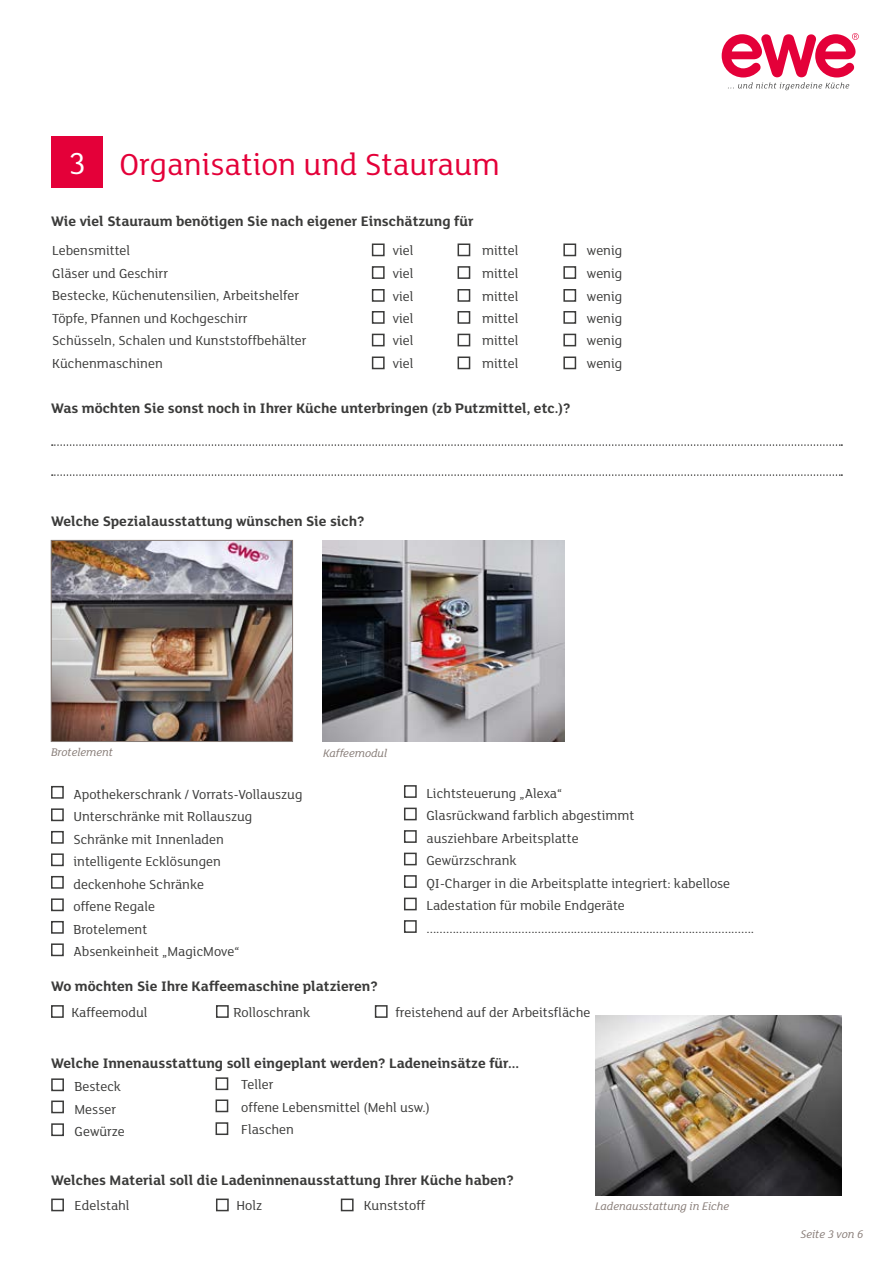
<style>
.page{position:relative;width:893px;height:1263px;background:#fff}
.page>*{position:absolute;margin:0;border:0;box-sizing:border-box;transform-origin:0 0}
.t1{font:33px "FS Lola";color:#e40039}
.t2{font:700 15px "FS Lola";color:#3b3b3a}
.t3{font:14.25px/22.5px "FS Lola";color:#3b3b3a}
.t4{font:italic 12px "FS Lola";color:#877c77}
.s1{color:#fff}
</style>
<div class="page">
<svg style="left:722px;top:33px;width:137px;height:57px"></svg>
<div style="left:372px;top:243px;width:13px;height:13px;border:2px solid #3b3b3a"></div>
<div style="left:458px;top:243px;width:12px;height:13px;border:2px solid #3b3b3a"></div>
<div style="left:563px;top:243px;width:13px;height:13px;border:2px solid #3b3b3a"></div>
<div style="left:372px;top:266px;width:13px;height:13px;border:2px solid #3b3b3a"></div>
<div style="left:458px;top:266px;width:12px;height:13px;border:2px solid #3b3b3a"></div>
<div style="left:563px;top:266px;width:13px;height:13px;border:2px solid #3b3b3a"></div>
<div style="left:372px;top:289px;width:13px;height:13px;border:2px solid #3b3b3a"></div>
<div style="left:458px;top:289px;width:12px;height:13px;border:2px solid #3b3b3a"></div>
<div style="left:563px;top:289px;width:13px;height:13px;border:2px solid #3b3b3a"></div>
<div style="left:372px;top:311px;width:13px;height:13px;border:2px solid #3b3b3a"></div>
<div style="left:458px;top:311px;width:12px;height:13px;border:2px solid #3b3b3a"></div>
<div style="left:563px;top:311px;width:13px;height:13px;border:2px solid #3b3b3a"></div>
<div style="left:372px;top:334px;width:13px;height:12px;border:2px solid #3b3b3a"></div>
<div style="left:458px;top:334px;width:12px;height:12px;border:2px solid #3b3b3a"></div>
<div style="left:563px;top:334px;width:13px;height:12px;border:2px solid #3b3b3a"></div>
<div style="left:372px;top:356px;width:13px;height:13px;border:2px solid #3b3b3a"></div>
<div style="left:458px;top:356px;width:12px;height:13px;border:2px solid #3b3b3a"></div>
<div style="left:563px;top:356px;width:13px;height:13px;border:2px solid #3b3b3a"></div>
<svg style="left:52px;top:444px;width:790px;height:2px"></svg>
<svg style="left:52px;top:474px;width:790px;height:2px"></svg>
<div style="left:51px;top:1005px;width:13px;height:13px;border:2px solid #3b3b3a"></div>
<div style="left:216px;top:1005px;width:13px;height:13px;border:2px solid #3b3b3a"></div>
<div style="left:375px;top:1005px;width:13px;height:13px;border:2px solid #3b3b3a"></div>
<div style="left:51px;top:1078px;width:13px;height:13px;border:2px solid #3b3b3a"></div>
<div style="left:216px;top:1077px;width:12px;height:13px;border:2px solid #3b3b3a"></div>
<div style="left:51px;top:1100px;width:13px;height:13px;border:2px solid #3b3b3a"></div>
<div style="left:216px;top:1099px;width:12px;height:13px;border:2px solid #3b3b3a"></div>
<div style="left:51px;top:1123px;width:13px;height:13px;border:2px solid #3b3b3a"></div>
<div style="left:216px;top:1122px;width:12px;height:13px;border:2px solid #3b3b3a"></div>
<div style="left:51px;top:1198px;width:13px;height:13px;border:2px solid #3b3b3a"></div>
<div style="left:216px;top:1198px;width:13px;height:13px;border:2px solid #3b3b3a"></div>
<div style="left:341px;top:1198px;width:13px;height:13px;border:2px solid #3b3b3a"></div>
<div style="left:51px;top:136px;width:51px;height:51px;background:#e40039"></div>
<img style="left:595px;top:1015px;width:247px;height:180px">
<img style="left:53px;top:542px;width:238px;height:198px">
<div style="left:51px;top:540px;width:242px;height:202px;border:1px solid #877c77"></div>
<img style="left:323px;top:540px;width:241px;height:202px">
<div style="left:51px;top:786px;width:13px;height:13px;border:2px solid #3b3b3a"></div>
<div style="left:51px;top:808px;width:13px;height:13px;border:2px solid #3b3b3a"></div>
<div style="left:51px;top:831px;width:13px;height:13px;border:2px solid #3b3b3a"></div>
<div style="left:51px;top:853px;width:13px;height:13px;border:2px solid #3b3b3a"></div>
<div style="left:51px;top:876px;width:13px;height:13px;border:2px solid #3b3b3a"></div>
<div style="left:51px;top:898px;width:13px;height:13px;border:2px solid #3b3b3a"></div>
<div style="left:51px;top:921px;width:13px;height:13px;border:2px solid #3b3b3a"></div>
<div style="left:51px;top:943px;width:13px;height:13px;border:2px solid #3b3b3a"></div>
<div style="left:404px;top:785px;width:13px;height:13px;border:2px solid #3b3b3a"></div>
<div style="left:404px;top:808px;width:13px;height:12px;border:2px solid #3b3b3a"></div>
<div style="left:404px;top:830px;width:13px;height:13px;border:2px solid #3b3b3a"></div>
<div style="left:404px;top:853px;width:13px;height:12px;border:2px solid #3b3b3a"></div>
<div style="left:404px;top:875px;width:13px;height:13px;border:2px solid #3b3b3a"></div>
<div style="left:404px;top:898px;width:13px;height:12px;border:2px solid #3b3b3a"></div>
<div style="left:404px;top:920px;width:13px;height:13px;border:2px solid #3b3b3a"></div>
<h1 class="t1" style="left:68px;top:142px;width:433px"><span class="s1">3</span> Organisation und Stauraum</h1>
<p class="t2" style="left:51px;top:210px;width:424px">Wie viel Stauraum benötigen Sie nach eigener Einschätzung für</p>
<p class="t3" style="left:52px;top:239px;width:256px">Lebensmittel<br>Gläser und Geschirr<br>Bestecke, Küchenutensilien, Arbeitshelfer<br>Töpfe, Pfannen und Kochgeschirr<br>Schüsseln, Schalen und Kunststoffbehälter<br>Küchenmaschinen</p>
<p class="t3" style="left:393px;top:239px;width:22px">viel</p>
<p class="t3" style="left:482px;top:239px;width:38px">mittel</p>
<p class="t3" style="left:587px;top:239px;width:37px">wenig</p>
<p class="t3" style="left:393px;top:261px;width:22px">viel</p>
<p class="t3" style="left:482px;top:261px;width:38px">mittel</p>
<p class="t3" style="left:587px;top:261px;width:37px">wenig</p>
<p class="t3" style="left:393px;top:284px;width:22px">viel</p>
<p class="t3" style="left:482px;top:284px;width:38px">mittel</p>
<p class="t3" style="left:587px;top:284px;width:37px">wenig</p>
<p class="t3" style="left:393px;top:306px;width:22px">viel</p>
<p class="t3" style="left:482px;top:306px;width:38px">mittel</p>
<p class="t3" style="left:587px;top:306px;width:37px">wenig</p>
<p class="t3" style="left:393px;top:329px;width:22px">viel</p>
<p class="t3" style="left:482px;top:329px;width:38px">mittel</p>
<p class="t3" style="left:587px;top:329px;width:37px">wenig</p>
<p class="t3" style="left:393px;top:352px;width:22px">viel</p>
<p class="t3" style="left:482px;top:352px;width:38px">mittel</p>
<p class="t3" style="left:587px;top:352px;width:37px">wenig</p>
<p class="t2" style="left:51px;top:398px;width:521px">Was möchten Sie sonst noch in Ihrer Küche unterbringen (zb Putzmittel, etc.)?</p>
<p class="t2" style="left:51px;top:511px;width:315px">Welche Spezialausstattung wünschen Sie sich?</p>
<p class="t4" style="left:51px;top:744px;width:64px">Brotelement</p>
<p class="t4" style="left:323px;top:745px;width:66px">Kaffeemodul</p>
<p class="t3" style="left:74px;top:782px;width:231px">Apothekerschrank / Vorrats-Vollauszug<br>Unterschränke mit Rollauszug<br>Schränke mit Innenladen<br>intelligente Ecklösungen<br>deckenhohe Schränke<br>offene Regale<br>Brotelement<br>Absenkeinheit „MagicMove“</p>
<p class="t3" style="left:426px;top:781px;width:329px">Lichtsteuerung „Alexa“<br>Glasrückwand farblich abgestimmt<br>ausziehbare Arbeitsplatte<br>Gewürzschrank<br>QI-Charger in die Arbeitsplatte integriert: kabellose Ladestation für mobile Endgeräte ....................................................................................................</p>
<p class="t2" style="left:51px;top:976px;width:328px">Wo möchten Sie Ihre Kaffeemaschine platzieren?</p>
<p class="t3" style="left:71px;top:1000px;width:78px">Kaffeemodul</p>
<p class="t3" style="left:233px;top:1000px;width:78px">Rolloschrank</p>
<p class="t3" style="left:395px;top:1000px;width:197px">freistehend auf der Arbeitsfläche</p>
<p class="t2" style="left:51px;top:1053px;width:470px">Welche Innenausstattung soll eingeplant werden? Ladeneinsätze für...</p>
<p class="t3" style="left:75px;top:1075px;width:52px">Besteck<br>Messer<br>Gewürze</p>
<p class="t3" style="left:241px;top:1073px;width:190px">Teller<br>offene Lebensmittel (Mehl usw.)<br>Flaschen</p>
<p class="t2" style="left:51px;top:1169px;width:464px">Welches Material soll die Ladeninnenausstattung Ihrer Küche haben?</p>
<p class="t3" style="left:75px;top:1194px;width:57px">Edelstahl</p>
<p class="t3" style="left:237px;top:1194px;width:27px">Holz</p>
<p class="t3" style="left:364px;top:1194px;width:63px">Kunststoff</p>
<p class="t4" style="left:595px;top:1198px;width:135px">Ladenausstattung in Eiche</p>
<p class="t4" style="left:800px;top:1226px;width:64px">Seite 3 von 6</p>
</div>
